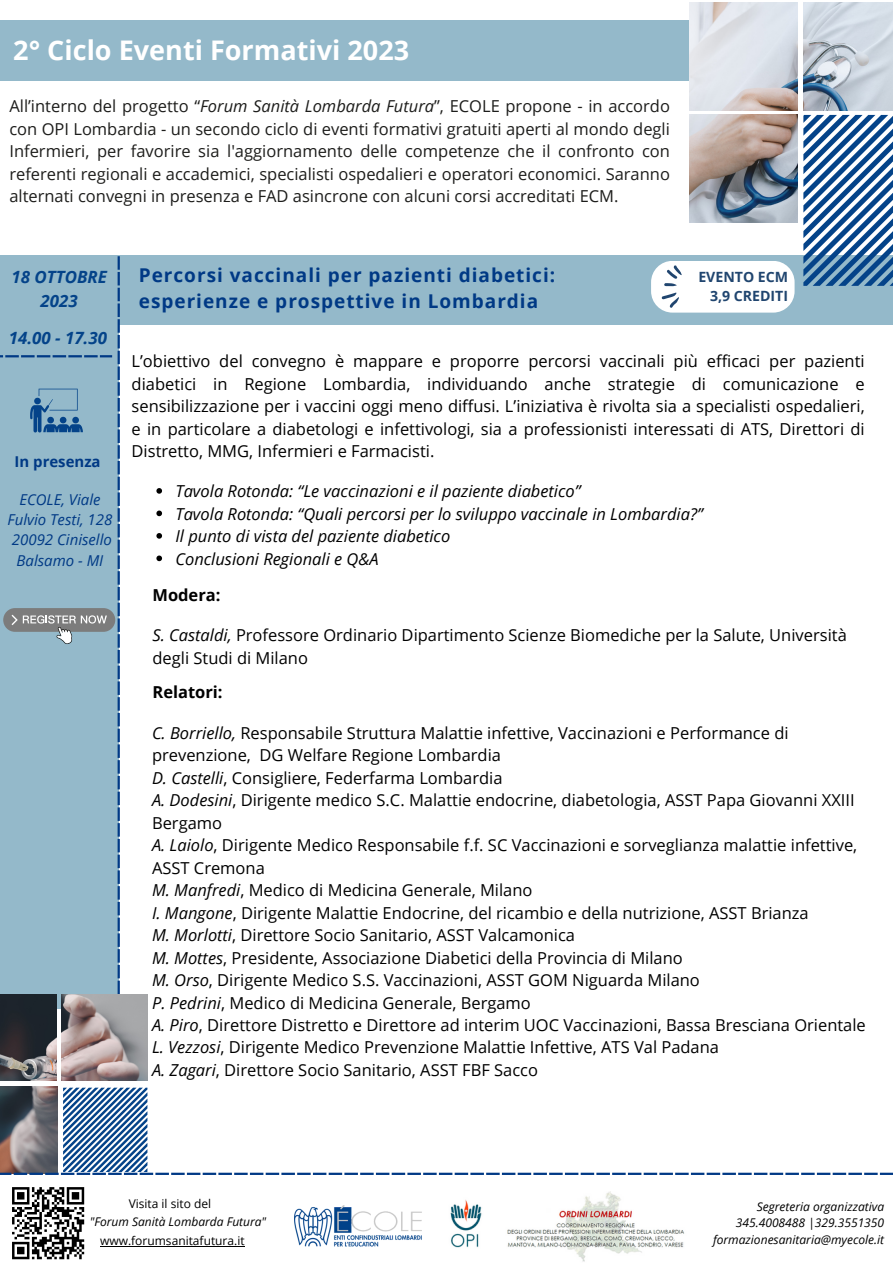
<style>
.page{position:relative;width:893px;height:1264px;background:#fff}
.page>*{position:absolute;margin:0;border:0;box-sizing:border-box;transform-origin:0 0}
.t1{font:700 27px "Open Sans";color:#fff}
.t2{font:700 19.05px "Open Sans";letter-spacing:.05em;color:#003985}
.t3{font:italic 700 16.95px/23.5px "Open Sans";color:#044389;text-align:center}
.t4{font:16.5px/22.5px "Open Sans";color:#000}
.t5{font:16.5px/22.5px "Open Sans";color:#1d1d1b;text-align:justify}
.t6{font:italic 16.5px "Open Sans";color:#000}
.t7{font:700 16.5px "Open Sans";color:#000}
.t8{font:italic 15px/20.2px "Open Sans";color:#003985;text-align:center}
.t9{font:700 14.85px "Open Sans";color:#003985}
.t10{font:700 14.1px "Open Sans";color:#20456f}
.t11{font:italic 12px "Open Sans";color:#000}
.t12{font:12px "Open Sans";color:#000}
.s1{font-style:italic}
</style>
<div class="page">
<img style="left:294px;top:1205px;width:128px;height:42px">
<svg style="left:12px;top:1187px;width:73px;height:73px"></svg>
<div style="left:0;top:20px;width:690px;height:60px;background:#94b9ca"></div>
<img style="left:689px;top:2px;width:108px;height:108px">
<img style="left:689px;top:115px;width:108px;height:108px">
<img style="left:803px;top:2px;width:89px;height:108px">
<div style="left:118px;top:255px;width:774px;height:70px;background:#94b9ca"></div>
<svg style="left:803px;top:115px;width:89px;height:171px"></svg>
<div style="left:0;top:255px;width:118px;height:754px;background:#94b9ca"></div>
<svg style="left:118px;top:256px;width:2px;height:738px"></svg>
<hr style="left:100px;top:1245px;width:145px;height:1px;background:#000">
<svg style="left:156px;top:488px;width:6px;height:5px"></svg>
<svg style="left:156px;top:510px;width:6px;height:6px"></svg>
<svg style="left:156px;top:533px;width:6px;height:5px"></svg>
<svg style="left:156px;top:555px;width:6px;height:6px"></svg>
<div style="left:651px;top:261px;width:143px;height:51px;background:#fff;border-radius:21px"></div>
<svg style="left:661px;top:292px;width:18px;height:16px"></svg>
<svg style="left:664px;top:265px;width:17px;height:21px"></svg>
<img style="left:0;top:994px;width:56px;height:86px">
<svg style="left:0;top:355px;width:112px;height:2px"></svg>
<img style="left:61px;top:994px;width:86px;height:86px">
<svg style="left:30px;top:388px;width:53px;height:44px"></svg>
<div style="left:3px;top:608px;width:112px;height:24px;background:#7c7c7c;border-radius:12px"></div>
<svg style="left:12px;top:614px;width:95px;height:30px"></svg>
<img style="left:450px;top:1191px;width:235px;height:71px">
<svg style="left:0;top:1087px;width:893px;height:87px"></svg>
<img style="left:111px;top:1245px;width:16px;height:2px">
<img style="left:46px;top:1224px;width:10px;height:36px">
<p class="t1" style="left:13px;top:32px;width:397px">2° Ciclo Eventi Formativi 2023</p>
<p class="t5" style="left:9px;top:95px;width:662px">All’interno del progetto “<span class="s1">Forum Sanità Lombarda Futura</span>”, ECOLE propone - in accordo con OPI Lombardia - un secondo ciclo di eventi formativi gratuiti aperti al mondo degli Infermieri, per favorire sia l'aggiornamento delle competenze che il confronto con referenti regionali e accademici, specialisti ospedalieri e operatori economici. Saranno alternati convegni in presenza e FAD asincrone con alcuni corsi accreditati ECM.</p>
<p class="t3" style="left:12px;top:264px;width:97px">18 OTTOBRE<br>2023</p>
<p class="t3" style="left:9px;top:325px;width:100px">14.00 - 17.30</p>
<p class="t2" style="left:139px;top:261px;width:418px">Percorsi vaccinali per pazienti diabetici:</p>
<p class="t2" style="left:139px;top:287px;width:401px">esperienze e prospettive in Lombardia</p>
<p class="t10" style="left:698px;top:267px;width:91px">EVENTO ECM</p>
<p class="t10" style="left:710px;top:286px;width:80px">3,9 CREDITI</p>
<p class="t9" style="left:15px;top:451px;width:87px">In presenza</p>
<p class="t8" style="left:8px;top:489px;width:106px">ECOLE, Viale<br>Fulvio Testi, 128</p>
<p class="t8" style="left:12px;top:529px;width:101px">20092 Cinisello<br>Balsamo - MI</p>
<p class="t4" style="left:132px;top:350px;width:734px;text-align:justify">L’obiettivo del convegno è mappare e proporre percorsi vaccinali più efficaci per pazienti diabetici in Regione Lombardia, individuando anche strategie di comunicazione e sensibilizzazione per i vaccini oggi meno diffusi. L’iniziativa è rivolta sia a specialisti ospedalieri, e in particolare a diabetologi e infettivologi, sia a professionisti interessati di ATS, Direttori di Distretto, MMG, Infermieri e Farmacisti.</p>
<p class="t6" style="left:175px;top:479px;width:406px">Tavola Rotonda: “Le vaccinazioni e il paziente diabetico”</p>
<p class="t6" style="left:175px;top:502px;width:529px">Tavola Rotonda: “Quali percorsi per lo sviluppo vaccinale in Lombardia?”</p>
<p class="t6" style="left:175px;top:524px;width:276px">Il punto di vista del paziente diabetico</p>
<p class="t6" style="left:175px;top:547px;width:205px">Conclusioni Regionali e Q&amp;A</p>
<p class="t7" style="left:152px;top:583px;width:70px">Modera:</p>
<p class="t4" style="left:152px;top:623px;width:695px"><span class="s1">S. Castaldi,</span> Professore Ordinario Dipartimento Scienze Biomediche per la Salute, Università degli Studi di Milano</p>
<p class="t7" style="left:152px;top:680px;width:72px">Relatori:</p>
<p class="t4" style="left:152px;top:721px;width:638px"><span class="s1">C. Borriello,</span> Responsabile Struttura Malattie infettive, Vaccinazioni e Performance di prevenzione, DG Welfare Regione Lombardia</p>
<p class="t4" style="left:152px;top:788px;width:704px"><span class="s1">A. Dodesini</span>, Dirigente medico S.C. Malattie endocrine, diabetologia, ASST Papa Giovanni XXIII<br>Bergamo</p>
<p class="t4" style="left:152px;top:766px;width:352px"><span class="s1">D. Castelli</span>, Consigliere, Federfarma Lombardia</p>
<p class="t4" style="left:152px;top:833px;width:706px"><span class="s1">A. Laiolo</span>, Dirigente Medico Responsabile f.f. SC Vaccinazioni e sorveglianza malattie infettive,<br>ASST Cremona</p>
<p class="t4" style="left:152px;top:878px;width:382px"><span class="s1">M. Manfredi</span>, Medico di Medicina Generale, Milano</p>
<p class="t4" style="left:152px;top:923px;width:424px"><span class="s1">M. Morlotti</span>, Direttore Socio Sanitario, ASST Valcamonica</p>
<p class="t4" style="left:152px;top:945px;width:532px"><span class="s1">M. Mottes</span>, Presidente, Associazione Diabetici della Provincia di Milano</p>
<p class="t4" style="left:152px;top:968px;width:549px"><span class="s1">M. Orso</span>, Dirigente Medico S.S. Vaccinazioni, ASST GOM Niguarda Milano</p>
<p class="t4" style="left:152px;top:990px;width:380px"><span class="s1">P. Pedrini</span>, Medico di Medicina Generale, Bergamo</p>
<p class="t4" style="left:152px;top:1013px;width:715px"><span class="s1">A. Piro</span>, Direttore Distretto e Direttore ad interim UOC Vaccinazioni, Bassa Bresciana Orientale</p>
<p class="t4" style="left:152px;top:1058px;width:387px"><span class="s1">A. Zagari</span>, Direttore Socio Sanitario, ASST FBF Sacco</p>
<p class="t4" style="left:152px;top:900px;width:658px"><span class="s1">I. Mangone</span>, Dirigente Malattie Endocrine, del ricambio e della nutrizione, ASST Brianza</p>
<p class="t4" style="left:152px;top:1035px;width:568px"><span class="s1">L. Vezzosi</span>, Dirigente Medico Prevenzione Malattie Infettive, ATS Val Padana</p>
<p class="t12" style="left:129px;top:1195px;width:84px">Visita il sito del</p>
<p class="t12" style="left:100px;top:1232px;width:146px">www.forumsanitafutura.it</p>
<p class="t11" style="left:90px;top:1213px;width:178px">"Forum Sanità Lombarda Futura"</p>
<p class="t11" style="left:756px;top:1198px;width:129px">Segreteria organizzativa</p>
<p class="t11" style="left:735px;top:1214px;width:150px">345.4008488 |329.3551350</p>
<p class="t11" style="left:713px;top:1230px;width:173px">formazionesanitaria@myecole.it</p>
</div>
